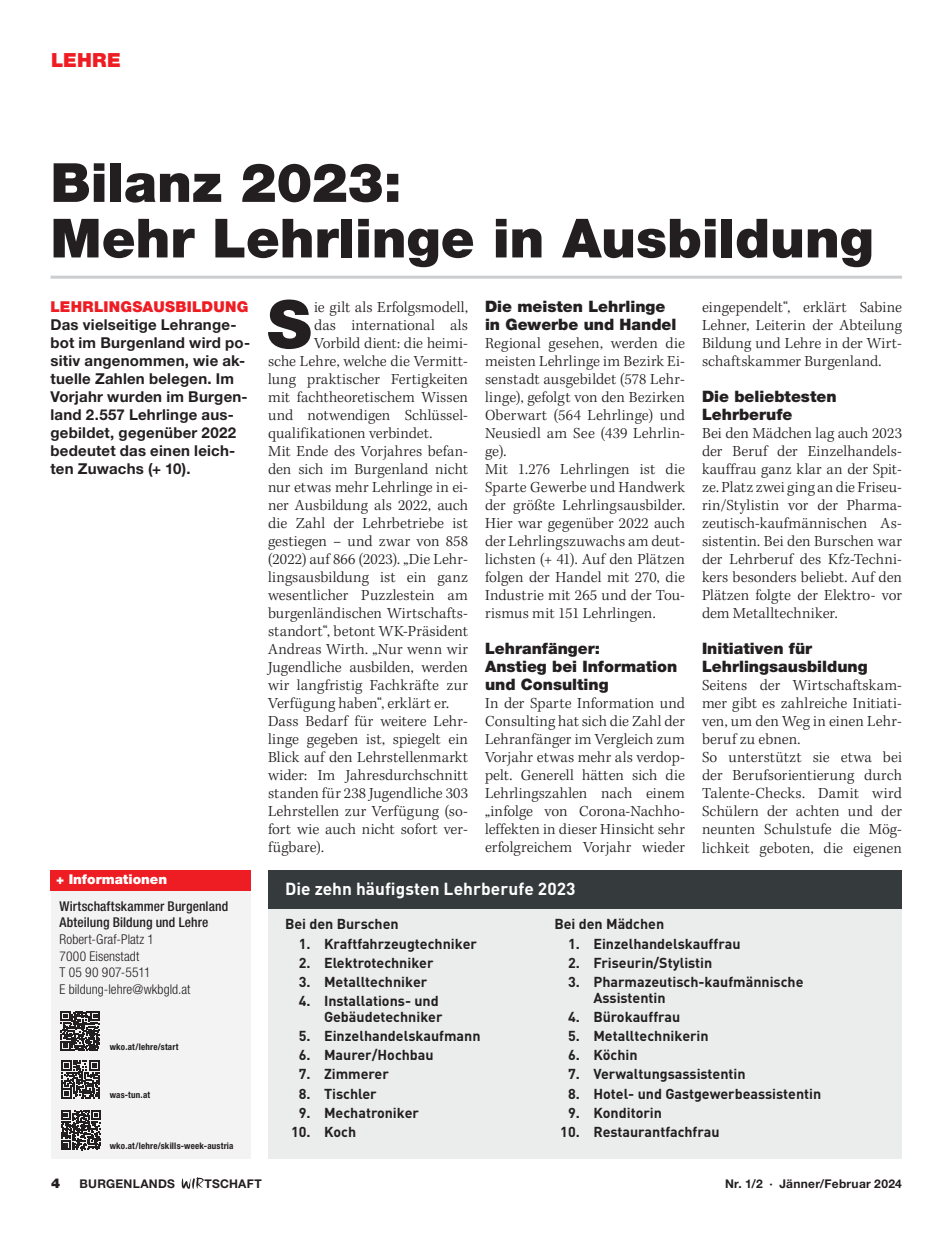
<style>
.page{position:relative;width:936px;height:1234px;background:#fff}
.page>*{position:absolute;margin:0;border:0;box-sizing:border-box;transform-origin:0 0}
.t1{font:900 66.15px "Helvetica Neue";color:#231f20}
.t2{font:900 54px/55.5px "Helvetica Neue";letter-spacing:-.005em;color:#231f20}
.t3{font:900 19.5px "Helvetica Neue";letter-spacing:.015em;color:#ee1d23}
.t4{font:700 17.25px "DIN Pro";color:#fff}
.t5{font:300 15.75px/18px "Kepler Std";letter-spacing:.005em;color:#231f20;text-align:justify}
.t6{font:900 15.75px/18px "Helvetica Neue";color:#231f20}
.t7{font:700 15px/18px "Helvetica Neue";letter-spacing:.015em;color:#231f20}
.t8{font:900 15px "Helvetica Neue";letter-spacing:.02em;color:#ee1d23}
.t9{font:700 14.25px/16.5px "DIN Pro";color:#231f20;text-align:right}
.t10{font:300 condensed 13.5px/16.5px "Helvetica Neue";letter-spacing:.005em;color:#231f20}
.t11{font:500 condensed 13.5px/16.5px "Helvetica Neue";letter-spacing:.01em;color:#231f20}
.t12{font:900 13.5px "Helvetica Neue";color:#fff}
.t13{font:900 13.5px "Helvetica Neue";color:#231f20}
.t14{font:700 12px "Helvetica Neue";letter-spacing:.025em;color:#231f20}
.t15{font:700 condensed 9px "Helvetica Neue";letter-spacing:.02em;color:#231f20}
</style>
<div class="page">
<div style="left:268px;top:870px;width:633px;height:288px;background:#ebeded"></div>
<hr style="left:51px;top:275px;width:850px;height:3px;background:#cbcdcf">
<div style="left:51px;top:889px;width:200px;height:269px;background:#f3f3f3"></div>
<div style="left:51px;top:870px;width:200px;height:21px;background:#ee1d23"></div>
<div style="left:268px;top:870px;width:633px;height:38px;background:#353a3d"></div>
<svg style="left:61px;top:1011px;width:39px;height:39px"></svg>
<svg style="left:61px;top:1060px;width:38px;height:38px"></svg>
<svg style="left:61px;top:1110px;width:40px;height:39px"></svg>
<svg style="left:182px;top:1177px;width:22px;height:11px"></svg>
<p class="t3" style="left:51px;top:49px;width:71px">LEHRE</p>
<h2 class="t2" style="left:51px;top:155px;width:824px">Bilanz 2023:<br>Mehr Lehrlinge in Ausbildung</h2>
<p class="t8" style="left:51px;top:297px;width:199px">LEHRLINGSAUSBILDUNG</p>
<p class="t7" style="left:51px;top:315px;width:201px">Das vielseitige Lehrange&shy;bot im Burgenland wird po&shy;sitiv angenommen, wie ak&shy;tuelle Zahlen belegen. Im<br>Vorjahr wurden im Burgen&shy;land 2.557 Lehrlinge aus&shy;gebildet, gegenüber 2022 bedeutet das einen leich&shy;ten Zuwachs (+ 10).</p>
<p class="t12" style="left:56px;top:870px;width:113px">+ Informationen</p>
<p class="t11" style="left:60px;top:897px;width:170px">Wirtschaftskammer Burgenland<br>Abteilung Bildung und Lehre</p>
<p class="t10" style="left:60px;top:930px;width:132px">Robert-Graf-Platz 1<br>7000 Eisenstadt<br>T 05 90 907-5511<br>E bildung-lehre@wkbgld.at</p>
<p class="t15" style="left:110px;top:1041px;width:70px">wko.at/lehre/start</p>
<p class="t15" style="left:110px;top:1089px;width:42px">was-tun.at</p>
<p class="t15" style="left:110px;top:1140px;width:125px">wko.at/lehre/skills-week-austria</p>
<h1 class="t1" style="left:267px;top:285px;width:46px">S</h1>
<p class="t5" style="left:314px;top:298px;width:155px">ie gilt als Erfolgsmodell,</p>
<p class="t5" style="left:314px;top:316px;width:155px">das international als</p>
<p class="t5" style="left:314px;top:334px;width:155px">Vorbild dient: die heimi-</p>
<p class="t5" style="left:268px;top:352px;width:201px">sche Lehre, welche die Vermitt-</p>
<p class="t5" style="left:268px;top:370px;width:201px">lung praktischer Fertigkeiten</p>
<p class="t5" style="left:268px;top:388px;width:201px">mit fachtheoretischem Wissen</p>
<p class="t5" style="left:268px;top:406px;width:201px">und notwendigen Schlüssel-</p>
<p class="t5" style="left:268px;top:424px;width:166px">qualifikationen verbindet.</p>
<p class="t5" style="left:268px;top:442px;width:201px">Mit Ende des Vorjahres befan-</p>
<p class="t5" style="left:268px;top:460px;width:201px">den sich im Burgenland nicht</p>
<p class="t5" style="left:268px;top:478px;width:201px">nur etwas mehr Lehrlinge in ei-</p>
<p class="t5" style="left:268px;top:496px;width:201px">ner Ausbildung als 2022, auch</p>
<p class="t5" style="left:268px;top:514px;width:201px">die Zahl der Lehrbetriebe ist</p>
<p class="t5" style="left:268px;top:532px;width:201px">gestiegen – und zwar von 858</p>
<p class="t5" style="left:268px;top:550px;width:201px">(2022) auf 866 (2023). „Die Lehr-</p>
<p class="t5" style="left:268px;top:568px;width:201px">lingsausbildung ist ein ganz</p>
<p class="t5" style="left:268px;top:586px;width:201px">wesentlicher Puzzlestein am</p>
<p class="t5" style="left:268px;top:604px;width:201px">burgenländischen Wirtschafts-</p>
<p class="t5" style="left:268px;top:622px;width:201px">standort“, betont WK-Präsident</p>
<p class="t5" style="left:268px;top:640px;width:201px">Andreas Wirth. „Nur wenn wir</p>
<p class="t5" style="left:268px;top:658px;width:201px">Jugendliche ausbilden, werden</p>
<p class="t5" style="left:268px;top:676px;width:201px">wir langfristig Fachkräfte zur</p>
<p class="t5" style="left:268px;top:694px;width:183px">Verfügung haben“, erklärt er.</p>
<p class="t5" style="left:268px;top:712px;width:201px">Dass Bedarf für weitere Lehr-</p>
<p class="t5" style="left:268px;top:730px;width:201px">linge gegeben ist, spiegelt ein</p>
<p class="t5" style="left:268px;top:748px;width:201px">Blick auf den Lehrstellenmarkt</p>
<p class="t5" style="left:268px;top:766px;width:201px">wider: Im Jahresdurchschnitt</p>
<p class="t5" style="left:268px;top:784px;width:201px">standen für 238 Jugendliche 303</p>
<p class="t5" style="left:268px;top:802px;width:201px">Lehrstellen zur Verfügung (so-</p>
<p class="t5" style="left:268px;top:820px;width:201px">fort wie auch nicht sofort ver-</p>
<p class="t5" style="left:268px;top:838px;width:57px">fügbare).</p>
<p class="t6" style="left:485px;top:297px;width:193px">Die meisten Lehrlinge in Gewerbe und Handel</p>
<p class="t5" style="left:485px;top:334px;width:201px;text-align:left">Regional gesehen, werden die meisten Lehrlinge im Bezirk Ei&shy;senstadt ausgebildet (578 Lehr&shy;linge), gefolgt von den Bezirken<br>Oberwart (564 Lehrlinge) und<br>Neusiedl am See (439 Lehrlin&shy;ge).<br>Mit 1.276 Lehrlingen ist die<br>Sparte Gewerbe und Handwerk der größte Lehrlingsausbilder.<br>Hier war gegenüber 2022 auch der Lehrlingszuwachs am deut&shy;lichsten (+ 41). Auf den Plätzen folgen der Handel mit 270, die<br>Industrie mit 265 und der Tou&shy;rismus mit 151 Lehrlingen.</p>
<p class="t6" style="left:485px;top:639px;width:194px">Lehranfänger:<br>Anstieg bei Information und Consulting</p>
<p class="t5" style="left:485px;top:695px;width:201px">In der Sparte Information und Consulting hat sich die Zahl der Lehranfänger im Vergleich zum Vorjahr etwas mehr als verdop&shy;pelt. Generell hätten sich die Lehrlingszahlen nach einem „infolge von Corona-Nachho&shy;leffekten in dieser Hinsicht sehr erfolgreichem Vorjahr wieder</p>
<p class="t4" style="left:285px;top:876px;width:292px">Die zehn häufigsten Lehrberufe 2023</p>
<p class="t5" style="left:702px;top:299px;width:201px">eingependelt“, erklärt Sabine Lehner, Leiterin der Abteilung Bildung und Lehre in der Wirt&shy;schaftskammer Burgenland.</p>
<p class="t6" style="left:702px;top:387px;width:136px">Die beliebtesten<br>Lehrberufe</p>
<p class="t5" style="left:702px;top:425px;width:201px">Bei den Mädchen lag auch 2023 der Beruf der Einzelhandels&shy;kauffrau ganz klar an der Spit&shy;ze. Platz zwei ging an die Friseu&shy;rin/Stylistin vor der Pharma&shy;zeutisch-kaufmännischen As&shy;sistentin. Bei den Burschen war der Lehrberuf des Kfz-Techni&shy;kers besonders beliebt. Auf den Plätzen folgte der Elektro- vor dem Metalltechniker.</p>
<p class="t6" style="left:702px;top:639px;width:167px">Initiativen für<br>Lehrlingsausbildung</p>
<p class="t5" style="left:702px;top:677px;width:201px;text-align:left">Seitens der Wirtschaftskam&shy;mer gibt es zahlreiche Initiati&shy;ven, um den Weg in einen Lehr&shy;beruf zu ebnen.<br>So unterstützt sie etwa bei der Berufsorientierung durch<br>Talente-Checks. Damit wird<br>Schülern der achten und der neunten Schulstufe die Mög&shy;lichkeit geboten, die eigenen</p>
<p class="t9" style="left:285px;top:915px;width:115px">Bei den Burschen</p>
<p class="t9" style="left:299px;top:934px;width:180px">1. Kraftfahrzeugtechniker</p>
<p class="t9" style="left:299px;top:953px;width:136px">2. Elektrotechniker</p>
<p class="t9" style="left:299px;top:972px;width:130px">3. Metalltechniker</p>
<p class="t9" style="left:299px;top:991px;width:145px">4. Installations- und<br>Gebäudetechniker</p>
<p class="t9" style="left:299px;top:1027px;width:183px">5. Einzelhandelskaufmann</p>
<p class="t9" style="left:299px;top:1046px;width:136px">6. Maurer/Hochbau</p>
<p class="t9" style="left:299px;top:1065px;width:92px">7. Zimmerer</p>
<p class="t9" style="left:299px;top:1084px;width:80px">8. Tischler</p>
<p class="t9" style="left:299px;top:1103px;width:122px">9. Mechatroniker</p>
<p class="t9" style="left:291px;top:1122px;width:67px">10. Koch</p>
<p class="t9" style="left:554px;top:915px;width:111px">Bei den Mädchen</p>
<p class="t9" style="left:568px;top:934px;width:174px">1. Einzelhandelskauffrau</p>
<p class="t9" style="left:568px;top:953px;width:146px">2. Friseurin/Stylistin</p>
<p class="t9" style="left:593px;top:972px;width:211px;text-align:left;text-indent:-25px">3. Pharmazeutisch-kaufmännische<br>Assistentin</p>
<p class="t9" style="left:568px;top:1008px;width:114px">4. Bürokauffrau</p>
<p class="t9" style="left:568px;top:1027px;width:142px">5. Metalltechnikerin</p>
<p class="t9" style="left:568px;top:1046px;width:71px">6. Köchin</p>
<p class="t9" style="left:568px;top:1065px;width:179px">7. Verwaltungsassistentin</p>
<p class="t9" style="left:568px;top:1084px;width:255px">8. Hotel- und Gastgewerbeassistentin</p>
<p class="t9" style="left:568px;top:1103px;width:95px">9. Konditorin</p>
<p class="t9" style="left:560px;top:1122px;width:161px">10. Restaurantfachfrau</p>
<p class="t13" style="left:51px;top:1175px;width:11px">4</p>
<p class="t14" style="left:80px;top:1176px;width:97px">BURGENLANDS</p>
<p class="t14" style="left:204px;top:1176px;width:59px">TSCHAFT</p>
<p class="t14" style="left:725px;top:1176px;width:178px">Nr. 1/2 · Jänner/Februar 2024</p>
</div>
